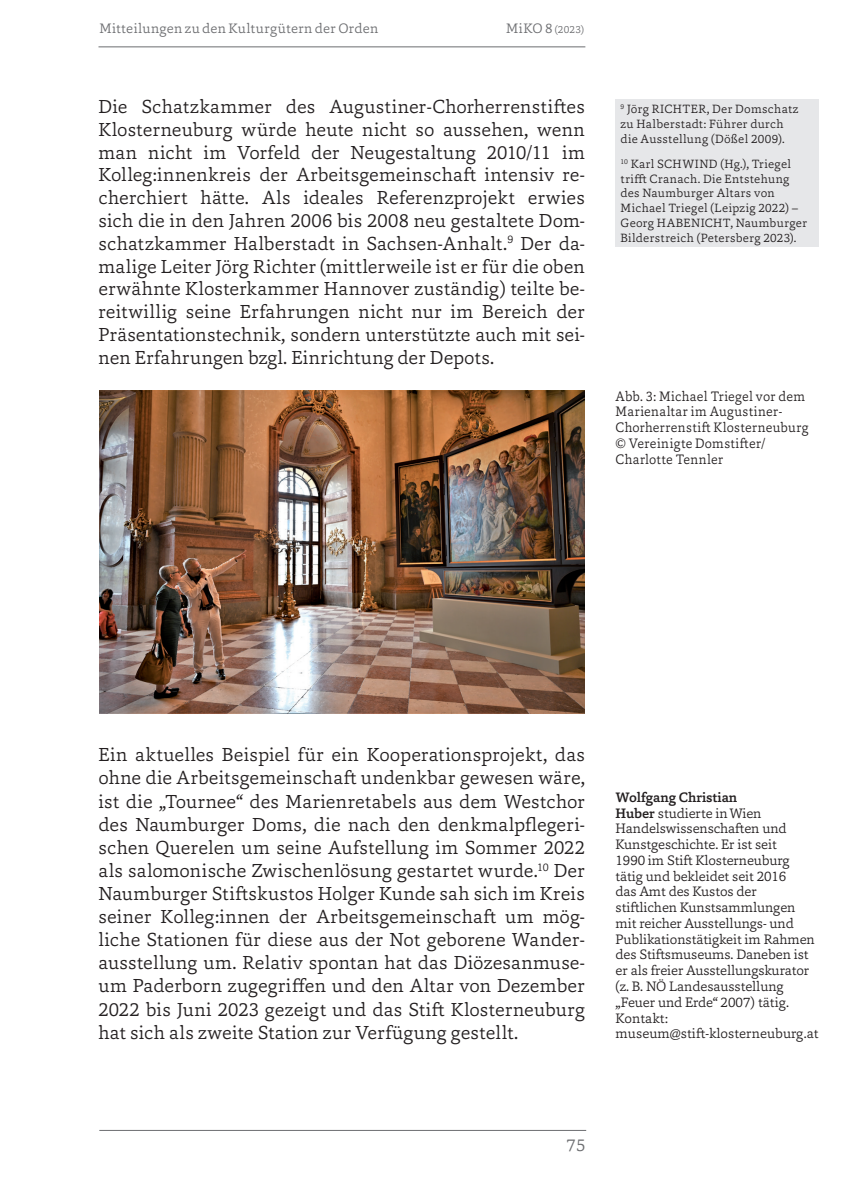
<style>
.page{position:relative;width:844px;height:1191px;background:#fff}
.page>*{position:absolute;margin:0;border:0;box-sizing:border-box;transform-origin:0 0}
.t1{font:300 19.25px/23.1px "Capita";letter-spacing:.005em;color:#231f20;text-align:justify}
.t2{font:300 17.5px "Capita";color:#6c6d70}
.t3{font:300 14px/15.8px "Capita";letter-spacing:-.01em;color:#231f20}
.t4{font:300 14px/15.8px "Capita";letter-spacing:.02em;color:#231f20;scale:.95 1}
.t5{font:300 14px "Capita";letter-spacing:.025em;color:#6c6d70}
.t6{font:300 12.25px/14.9px "Capita";letter-spacing:.02em;color:#231f20}
.t7{font:300 10.5px "Capita";color:#6c6d70}
.s1{font-size:14px}
.s2{font-weight:500}
</style>
<div class="page">
<hr style="left:99px;top:1130px;width:487px;height:1px;background:#6c6d70">
<hr style="left:98px;top:47px;width:487px;height:1px;background:#6c6d70">
<div style="left:615px;top:99px;width:204px;height:148px;background:#e6e7e9"></div>
<img style="left:99px;top:390px;width:485px;height:323px">
<p class="t5" style="left:99px;top:19px;width:280px">Mitteilungen zu den Kulturgütern der Orden</p>
<p class="t7" style="left:506px;top:23px;width:79px"><span class="s1">MiKO 8</span> (2023)</p>
<p class="t1" style="left:98px;top:95px;width:488px">Die Schatzkammer des Augustiner-Chorherrenstiftes Klosterneuburg würde heute nicht so aussehen, wenn man nicht im Vorfeld der Neugestaltung 2010/11 im Kolleg:innenkreis der Arbeitsgemeinschaft intensiv re&shy;cherchiert hätte. Als ideales Referenzprojekt erwies sich die in den Jahren 2006 bis 2008 neu gestaltete Dom&shy;schatzkammer Halberstadt in Sachsen-Anhalt.<sup>9</sup> Der da&shy;malige Leiter Jörg Richter (mittlerweile ist er für die oben erwähnte Klosterkammer Hannover zuständig) teilte be&shy;reitwillig seine Erfahrungen nicht nur im Bereich der Präsentationstechnik, sondern unterstützte auch mit sei&shy;nen Erfahrungen bzgl. Einrichtung der Depots.</p>
<p class="t6" style="left:620px;top:101px;width:179px"><sup>9</sup> Jörg RICHTER, Der Domschatz zu Halberstadt: Führer durch die Ausstellung (Dößel 2009).</p>
<p class="t6" style="left:620px;top:156px;width:188px"><sup>10</sup> Karl SCHWIND (Hg.), Triegel trifft Cranach. Die Entstehung des Naumburger Altars von<br>Michael Triegel (Leipzig 2022) –<br>Georg HABENICHT, Naumburger<br>Bilderstreich (Petersberg 2023).</p>
<p class="t4" style="left:615px;top:388px;width:205px">Abb. 3: Michael Triegel vor dem<br>Marienaltar im Augustiner-<br>Chorherrenstift Klosterneuburg © Vereinigte Domstifter/<br>Charlotte Tennler</p>
<p class="t1" style="left:98px;top:743px;width:488px">Ein aktuelles Beispiel für ein Kooperationsprojekt, das ohne die Arbeitsgemeinschaft undenkbar gewesen wäre, ist die „Tournee“ des Marienretabels aus dem Westchor des Naumburger Doms, die nach den denkmalpflegeri&shy;schen Querelen um seine Aufstellung im Sommer 2022 als salomonische Zwischenlösung gestartet wurde.<sup>10</sup> Der Naumburger Stiftskustos Holger Kunde sah sich im Kreis seiner Kolleg:innen der Arbeitsgemeinschaft um mög&shy;liche Stationen für diese aus der Not geborene Wander&shy;ausstellung um. Relativ spontan hat das Diözesanmuse&shy;um Paderborn zugegriffen und den Altar von Dezember 2022 bis Juni 2023 gezeigt und das Stift Klosterneuburg hat sich als zweite Station zur Verfügung gestellt.</p>
<p class="t3" style="left:615px;top:789px;width:204px"><span class="s2">Wolfgang Christian<br>Huber</span> studierte in Wien<br>Handelswissenschaften und<br>Kunstgeschichte. Er ist seit<br>1990 im Stift Klosterneuburg tätig und bekleidet seit 2016<br>das Amt des Kustos der stiftlichen Kunstsammlungen mit reicher Ausstellungs- und<br>Publikationstätigkeit im Rahmen des Stiftsmuseums. Daneben ist er als freier Ausstellungskurator (z. B. NÖ Landesausstellung „Feuer und Erde“ 2007) tätig.<br>Kontakt: museum@stift-klosterneuburg.at</p>
<p class="t2" style="left:566px;top:1133px;width:20px">75</p>
</div>
